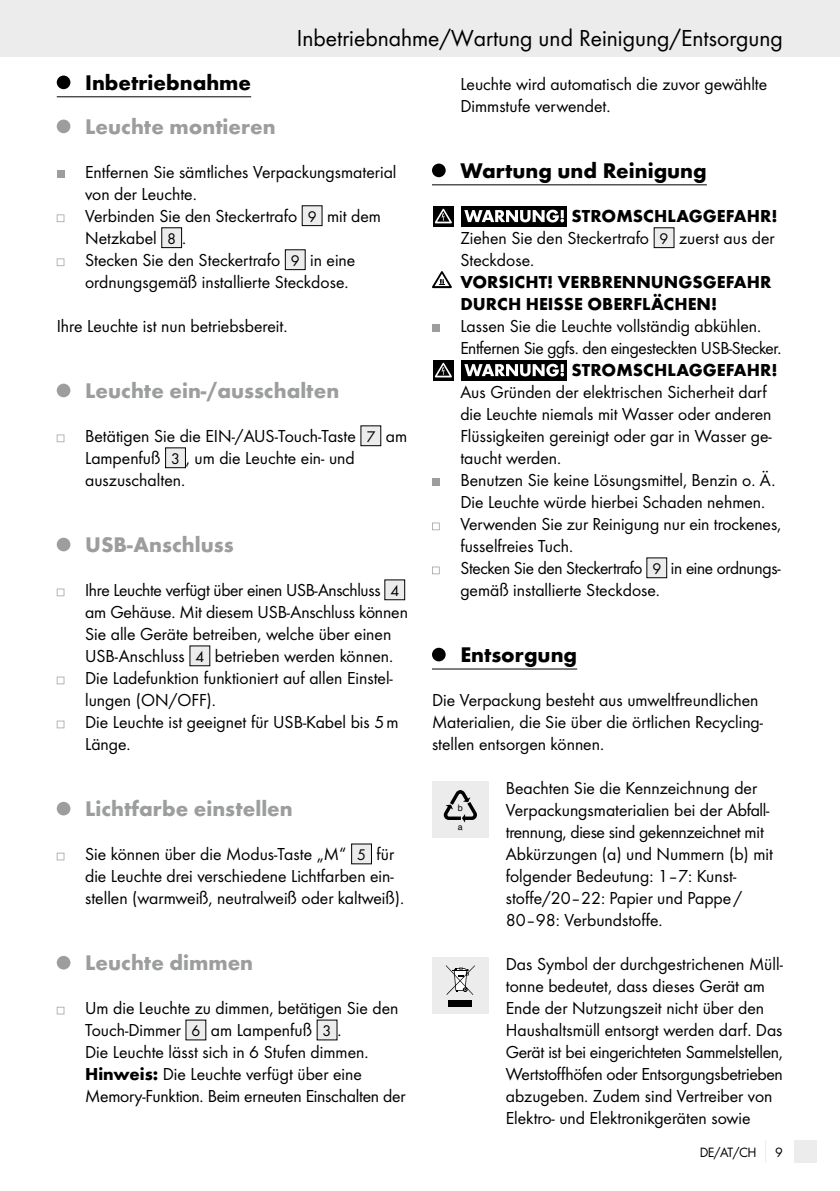
<style>
.page{position:relative;width:840px;height:1191px;background:#fff}
.page>*{position:absolute;margin:0;border:0;box-sizing:border-box;transform-origin:0 0}
.t1{font:24px "Futura Boo";color:#000}
.t2{font:700 22px "Futura";color:#9c9d9d}
.t3{font:700 22px "Futura";color:#000}
.t4{font:18px/22px "Futura Boo";color:#000}
.t5{font:700 18px/22px "Futura";color:#000}
.t6{font:14px "Futura Boo";color:#000}
.t7{font:9px "Helvetica";color:#000}
.t8{font:8.8px "Helvetica";color:#000}
.s1{font-size:16px}
.s2{font-family:"Futura";font-weight:700}
</style>
<div class="page">
<div style="left:794px;top:1140px;width:22px;height:22px;background:#ececec"></div>
<div style="left:0;top:0;width:839px;height:57px;background:#ececec"></div>
<hr style="left:57px;top:96px;width:194px;height:1px;background:#000">
<div style="left:57px;top:76px;width:13px;height:13px;background:#000;border-radius:50%"></div>
<div style="left:57px;top:120px;width:13px;height:13px;background:#9c9d9d;border-radius:50%"></div>
<div style="left:57px;top:170px;width:7px;height:8px;background:#9c9d9d"></div>
<svg style="left:57px;top:214px;width:7px;height:8px"></svg>
<div style="left:302px;top:206px;width:20px;height:20px;background:#ececec"></div>
<div style="left:162px;top:228px;width:19px;height:20px;background:#ececec"></div>
<div style="left:161px;top:227px;width:21px;height:21px;border:1px solid #000"></div>
<svg style="left:57px;top:258px;width:7px;height:8px"></svg>
<div style="left:285px;top:250px;width:20px;height:20px;background:#ececec"></div>
<div style="left:285px;top:249px;width:20px;height:21px;border:1px solid #000"></div>
<div style="left:57px;top:384px;width:13px;height:13px;background:#9c9d9d;border-radius:50%"></div>
<svg style="left:57px;top:434px;width:7px;height:8px"></svg>
<div style="left:361px;top:426px;width:19px;height:20px;background:#ececec"></div>
<div style="left:165px;top:448px;width:20px;height:20px;background:#ececec"></div>
<div style="left:165px;top:447px;width:21px;height:21px;border:1px solid #000"></div>
<div style="left:57px;top:538px;width:13px;height:13px;background:#9c9d9d;border-radius:50%"></div>
<svg style="left:57px;top:588px;width:7px;height:8px"></svg>
<div style="left:384px;top:580px;width:20px;height:20px;background:#ececec"></div>
<div style="left:190px;top:646px;width:20px;height:20px;background:#ececec"></div>
<svg style="left:57px;top:676px;width:7px;height:8px"></svg>
<svg style="left:57px;top:720px;width:7px;height:8px"></svg>
<div style="left:57px;top:802px;width:13px;height:13px;background:#9c9d9d;border-radius:50%"></div>
<svg style="left:57px;top:852px;width:7px;height:8px"></svg>
<div style="left:351px;top:844px;width:20px;height:20px;background:#ececec"></div>
<div style="left:351px;top:843px;width:21px;height:21px;border:1px solid #000"></div>
<div style="left:57px;top:956px;width:13px;height:13px;background:#9c9d9d;border-radius:50%"></div>
<svg style="left:57px;top:1006px;width:7px;height:8px"></svg>
<div style="left:186px;top:1020px;width:20px;height:20px;background:#ececec"></div>
<div style="left:317px;top:1020px;width:20px;height:20px;background:#ececec"></div>
<hr style="left:432px;top:184px;width:274px;height:1px;background:#000">
<hr style="left:432px;top:668px;width:145px;height:1px;background:#000">
<div style="left:432px;top:164px;width:13px;height:13px;background:#000;border-radius:50%"></div>
<div style="left:461px;top:206px;width:106px;height:20px;background:#000"></div>
<svg style="left:433px;top:206px;width:20px;height:20px"></svg>
<svg style="left:434px;top:209px;width:17px;height:14px"></svg>
<svg style="left:464px;top:210px;width:99px;height:12px"></svg>
<div style="left:653px;top:228px;width:20px;height:20px;background:#ececec"></div>
<svg style="left:432px;top:271px;width:19px;height:17px"></svg>
<div style="left:432px;top:324px;width:7px;height:8px;background:#9c9d9d"></div>
<div style="left:461px;top:360px;width:106px;height:20px;background:#000"></div>
<svg style="left:433px;top:360px;width:20px;height:20px"></svg>
<svg style="left:434px;top:363px;width:17px;height:14px"></svg>
<svg style="left:464px;top:364px;width:99px;height:12px"></svg>
<div style="left:432px;top:478px;width:7px;height:8px;background:#9c9d9d"></div>
<svg style="left:432px;top:522px;width:7px;height:8px"></svg>
<svg style="left:432px;top:566px;width:7px;height:8px"></svg>
<div style="left:646px;top:558px;width:20px;height:20px;background:#ececec"></div>
<div style="left:432px;top:648px;width:13px;height:13px;background:#000;border-radius:50%"></div>
<div style="left:432px;top:781px;width:56px;height:57px;background:#ececec"></div>
<svg style="left:443px;top:790px;width:33px;height:32px"></svg>
<div style="left:432px;top:957px;width:56px;height:57px;background:#ececec"></div>
<div style="left:448px;top:1001px;width:24px;height:6px;background:#000"></div>
<svg style="left:445px;top:965px;width:29px;height:30px"></svg>
<h1 class="t1" style="left:297px;top:24px;width:487px">Inbetriebnahme/Wartung und Reinigung/Entsorgung</h1>
<p class="t3" style="left:85px;top:69px;width:167px">Inbetriebnahme</p>
<p class="t2" style="left:85px;top:113px;width:192px">Leuchte montieren</p>
<p class="t4" style="left:85px;top:161px;width:313px">Entfernen Sie sämtliches Verpackungsmaterial von der Leuchte.<br>Verbinden Sie den Steckertrafo <span class="s1">9</span> mit dem<br>Netzkabel <span class="s1">8</span> .<br>Stecken Sie den Steckertrafo <span class="s1">9</span> in eine ordnungsgemäß installierte Steckdose.</p>
<p class="t4" style="left:57px;top:315px;width:232px">Ihre Leuchte ist nun betriebsbereit.</p>
<p class="t2" style="left:85px;top:377px;width:255px">Leuchte ein-/ausschalten</p>
<p class="t4" style="left:85px;top:425px;width:323px">Betätigen Sie die EIN-/AUS-Touch-Taste <span class="s1">7</span> am<br>Lampenfuß <span class="s1">3</span> , um die Leuchte ein- und auszuschalten.</p>
<p class="t2" style="left:85px;top:531px;width:150px">USB-Anschluss</p>
<p class="t4" style="left:85px;top:579px;width:324px">Ihre Leuchte verfügt über einen USB-Anschluss <span class="s1">4 </span>am Gehäuse. Mit diesem USB-Anschluss können Sie alle Geräte betreiben, welche über einen USB-Anschluss <span class="s1">4</span> betrieben werden können.<br>Die Ladefunktion funktioniert auf allen Einstel&shy;lungen (ON/OFF).<br>Die Leuchte ist geeignet für USB-Kabel bis 5m Länge.</p>
<p class="t2" style="left:85px;top:795px;width:209px">Lichtfarbe einstellen</p>
<p class="t4" style="left:85px;top:843px;width:320px">Sie können über die Modus-Taste „M“ <span class="s1">5</span> für die Leuchte drei verschiedene Lichtfarben ein&shy;stellen (warmweiß, neutralweiß oder kaltweiß).</p>
<p class="t2" style="left:85px;top:949px;width:169px">Leuchte dimmen</p>
<p class="t4" style="left:85px;top:997px;width:322px">Um die Leuchte zu dimmen, betätigen Sie den Touch-Dimmer <span class="s1">6</span> am Lampenfuß <span class="s1">3</span> .<br>Die Leuchte lässt sich in 6 Stufen dimmen.<br><span class="s2">Hinweis:</span> Die Leuchte verfügt über eine Memory-Funktion. Beim erneuten Einschalten der</p>
<p class="t4" style="left:460px;top:73px;width:308px">Leuchte wird automatisch die zuvor gewählte<br>Dimmstufe verwendet.</p>
<p class="t3" style="left:460px;top:157px;width:248px">Wartung und Reinigung</p>
<p class="t5" style="left:571px;top:205px;width:207px">STROMSCHLAGGEFAHR!</p>
<p class="t4" style="left:460px;top:227px;width:315px">Ziehen Sie den Steckertrafo <span class="s1">9</span> zuerst aus der<br>Steckdose.</p>
<p class="t5" style="left:460px;top:271px;width:312px">VORSICHT! VERBRENNUNGSGEFAHR<br>DURCH HEISSE OBERFLÄCHEN!</p>
<p class="t4" style="left:460px;top:315px;width:322px">Lassen Sie die Leuchte vollständig abkühlen.<br>Entfernen Sie ggfs. den eingesteckten USB-Stecker.</p>
<p class="t5" style="left:571px;top:359px;width:207px">STROMSCHLAGGEFAHR!</p>
<p class="t4" style="left:460px;top:381px;width:322px">Aus Gründen der elektrischen Sicherheit darf die Leuchte niemals mit Wasser oder anderen Flüssigkeiten gereinigt oder gar in Wasser ge&shy;taucht werden.<br>Benutzen Sie keine Lösungsmittel, Benzin o. Ä.<br>Die Leuchte würde hierbei Schaden nehmen.<br>Verwenden Sie zur Reinigung nur ein trockenes, fusselfreies Tuch.<br>Stecken Sie den Steckertrafo <span class="s1">9</span> in eine ordnungs&shy;gemäß installierte Steckdose.</p>
<p class="t3" style="left:460px;top:641px;width:118px">Entsorgung</p>
<p class="t4" style="left:432px;top:689px;width:332px">Die Verpackung besteht aus umweltfreundlichen<br>Materialien, die Sie über die örtlichen Recycling&shy;stellen entsorgen können.</p>
<p class="t7" style="left:457px;top:801px;width:7px">b</p>
<p class="t8" style="left:457px;top:819px;width:6px">a</p>
<p class="t4" style="left:505px;top:777px;width:268px">Beachten Sie die Kennzeichnung der Verpackungsmaterialien bei der Abfall&shy;trennung, diese sind gekennzeichnet mit Abkürzungen (a) und Nummern (b) mit folgender Bedeutung: 1–7: Kunst&shy;stoffe/20–22: Papier und Pappe / 80–98: Verbundstoffe.</p>
<p class="t4" style="left:505px;top:953px;width:278px">Das Symbol der durchgestrichenen Müll&shy;tonne bedeutet, dass dieses Gerät am Ende der Nutzungszeit nicht über den Haushaltsmüll entsorgt werden darf. Das Gerät ist bei eingerichteten Sammelstellen, Wertstoffhöfen oder Entsorgungsbetrieben abzugeben. Zudem sind Vertreiber von Elektro- und Elektronikgeräten sowie</p>
<p class="t6" style="left:699px;top:1143px;width:58px">DE/AT/CH</p>
<p class="t6" style="left:774px;top:1143px;width:9px">9</p>
</div>
